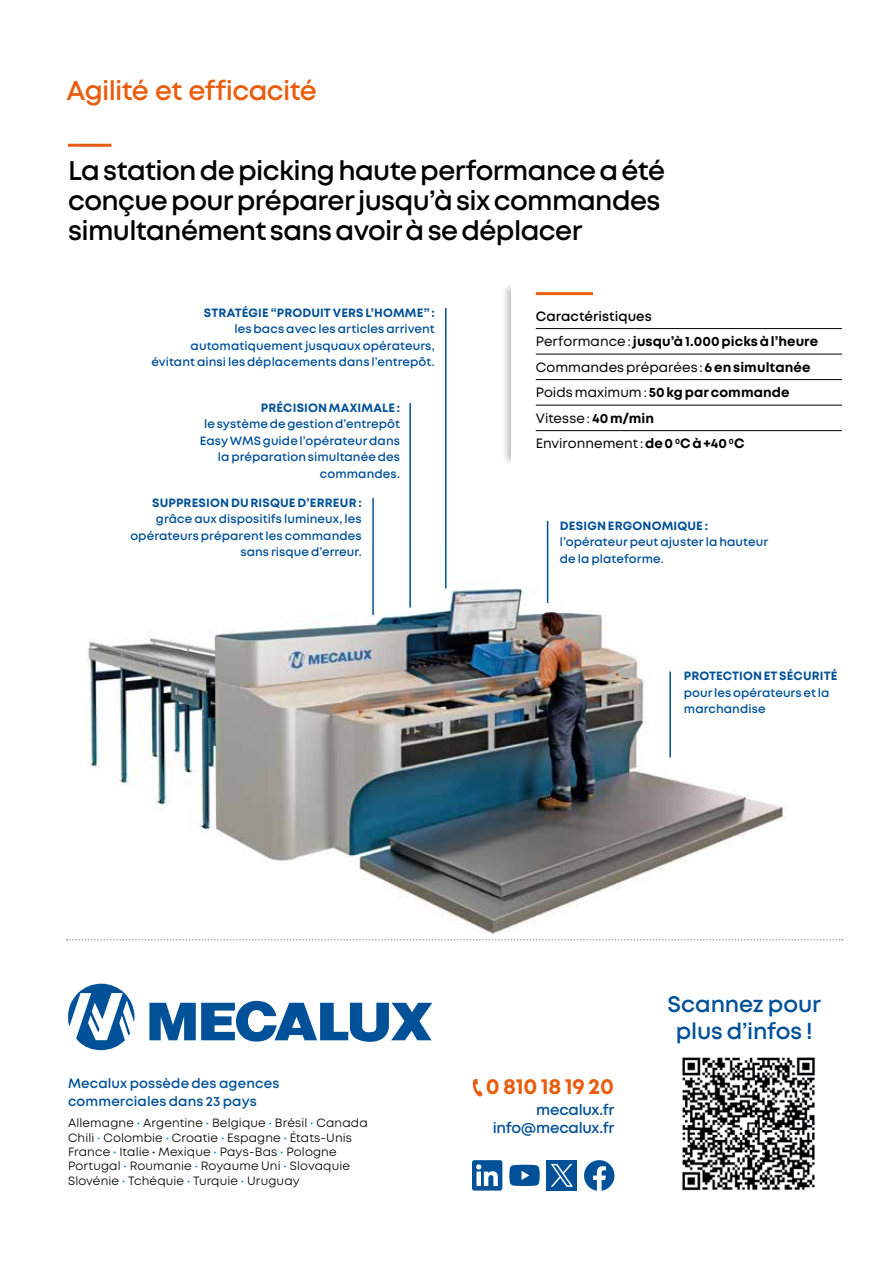
<style>
.page{position:relative;width:893px;height:1263px;background:#fff}
.page>*{position:absolute;margin:0;border:0;box-sizing:border-box;transform-origin:0 0}
.t1{font:600 27px/30px "Mont";letter-spacing:-.02em;color:#000}
.t2{font:600 27px "Mont";letter-spacing:-.025em;color:#e95d0f}
.t3{font:600 22.5px/27px "Mont";letter-spacing:-.005em;color:#005198;text-align:center}
.t4{font:700 22.05px "Mont";letter-spacing:-.005em;color:#e95d0f}
.t5{font:600 15px/18px "Mont";letter-spacing:-.02em;color:#005198;text-align:right}
.t6{font:700 13.5px/25.5px "Mont";letter-spacing:.005em;color:#000}
.t7{font:600 13.5px/18px "Mont";letter-spacing:.01em;color:#005198}
.t8{font:600 12px/16.5px "Mont";letter-spacing:.005em;color:#005198;text-align:right}
.t9{font:12px/14.4px "Mont";letter-spacing:.01em;color:#000}
.t10{font:700 12px "Mont";letter-spacing:.01em;color:#005198}
.s1{font-weight:600}
.s2{font-weight:400}
.s3{color:#008fcb}
</style>
<div class="page">
<img style="left:87px;top:544px;width:700px;height:390px">
<div style="left:500px;top:281px;width:28px;height:186px;background:#000;opacity:.27"></div>
<div style="left:511px;top:276px;width:331px;height:191px;background:#fff"></div>
<hr style="left:536px;top:328px;width:306px;height:1px;background:#000">
<hr style="left:536px;top:354px;width:306px;height:1px;background:#000">
<hr style="left:536px;top:379px;width:306px;height:1px;background:#000">
<hr style="left:536px;top:405px;width:306px;height:1px;background:#000">
<hr style="left:536px;top:430px;width:306px;height:1px;background:#000">
<hr style="left:536px;top:292px;width:57px;height:3px;background:#e95d0f">
<img style="left:682px;top:1057px;width:133px;height:134px">
<svg style="left:67px;top:939px;width:776px;height:1px"></svg>
<svg style="left:472px;top:1160px;width:30px;height:30px"></svg>
<svg style="left:509px;top:1165px;width:31px;height:21px"></svg>
<svg style="left:584px;top:1160px;width:30px;height:31px"></svg>
<div style="left:547px;top:1160px;width:30px;height:30px;background:#005198"></div>
<svg style="left:551px;top:1164px;width:22px;height:23px"></svg>
<svg style="left:472px;top:1079px;width:11px;height:17px"></svg>
<svg style="left:68px;top:984px;width:66px;height:66px"></svg>
<svg style="left:149px;top:1001px;width:283px;height:41px"></svg>
<hr style="left:68px;top:144px;width:43px;height:3px;background:#e95d0f">
<hr style="left:409px;top:403px;width:2px;height:204px;background:#005198">
<hr style="left:445px;top:308px;width:1px;height:280px;background:#005198">
<hr style="left:547px;top:521px;width:1px;height:82px;background:#005198">
<hr style="left:372px;top:498px;width:2px;height:117px;background:#005198">
<hr style="left:669px;top:672px;width:2px;height:85px;background:#005198">
<h1 class="t2" style="left:67px;top:73px;width:252px">Agilité et efficacité</h1>
<h1 class="t1" style="left:68px;top:156px;width:599px">La station de picking haute performance a été conçue pour préparer jusqu’à six commandes simultanément sans avoir à se déplacer</h1>
<p class="t10" style="left:204px;top:305px;width:232px">STRATÉGIE “PRODUIT VERS L’HOMME” :</p>
<p class="t8" style="left:151px;top:321px;width:285px">les bacs avec les articles arrivent automatiquement jusquaux opérateurs, évitant ainsi les déplacements dans l’entrepôt.</p>
<p class="t10" style="left:261px;top:400px;width:141px">PRÉCISION MAXIMALE :</p>
<p class="t8" style="left:200px;top:416px;width:202px">le système de gestion d’entrepôt<br>Easy WMS guide l’opérateur dans la préparation simultanée des commandes.</p>
<p class="t10" style="left:152px;top:495px;width:211px">SUPPRESION DU RISQUE D’ERREUR :</p>
<p class="t8" style="left:130px;top:511px;width:233px">grâce aux dispositifs lumineux, les opérateurs préparent les commandes sans risque d’erreur.</p>
<p class="t6" style="left:536px;top:303px;width:284px"><span class="s1">Caractéristiques<br></span><span class="s2">Performance :</span> jusqu’à 1.000 picks à l’heure<br><span class="s2">Commandes préparées :</span> 6 en simultanée<br><span class="s2">Poids maximum :</span> 50 kg par commande<br><span class="s2">Vitesse :</span> 40 m/min<br><span class="s2">Environnement :</span> de 0 <sup>0</sup>C à +40 <sup>0</sup>C</p>
<p class="t10" style="left:560px;top:518px;width:150px">DESIGN ERGONOMIQUE :</p>
<p class="t8" style="left:560px;top:534px;width:210px;text-align:left">l’opérateur peut ajuster la hauteur de la plateforme.</p>
<p class="t10" style="left:684px;top:668px;width:155px">PROTECTION ET SÉCURITÉ</p>
<p class="t8" style="left:684px;top:684px;width:147px;text-align:left">pour les opérateurs et la marchandise</p>
<p class="t7" style="left:68px;top:1074px;width:213px">Mecalux possède des agences commerciales dans 23 pays</p>
<p class="t9" style="left:68px;top:1116px;width:301px">Allemagne <span class="s3">•</span> Argentine <span class="s3">•</span> Belgique <span class="s3">•</span> Brésil <span class="s3">•</span> Canada Chili <span class="s3">•</span> Colombie <span class="s3">•</span> Croatie <span class="s3">•</span> Espagne <span class="s3">•</span> États-Unis France <span class="s3">•</span> Italie • Mexique <span class="s3">•</span> Pays-Bas <span class="s3">•</span> Pologne Portugal <span class="s3">•</span> Roumanie <span class="s3">•</span> Royaume Uni <span class="s3">•</span> Slovaquie Slovénie <span class="s3">•</span> Tchéquie <span class="s3">•</span> Turquie <span class="s3">•</span> Uruguay</p>
<h3 class="t4" style="left:486px;top:1072px;width:130px">0 810 18 19 20</h3>
<p class="t5" style="left:493px;top:1101px;width:123px">mecalux.fr info@mecalux.fr</p>
<h2 class="t3" style="left:668px;top:991px;width:155px">Scannez pour plus d’infos !</h2>
</div>
